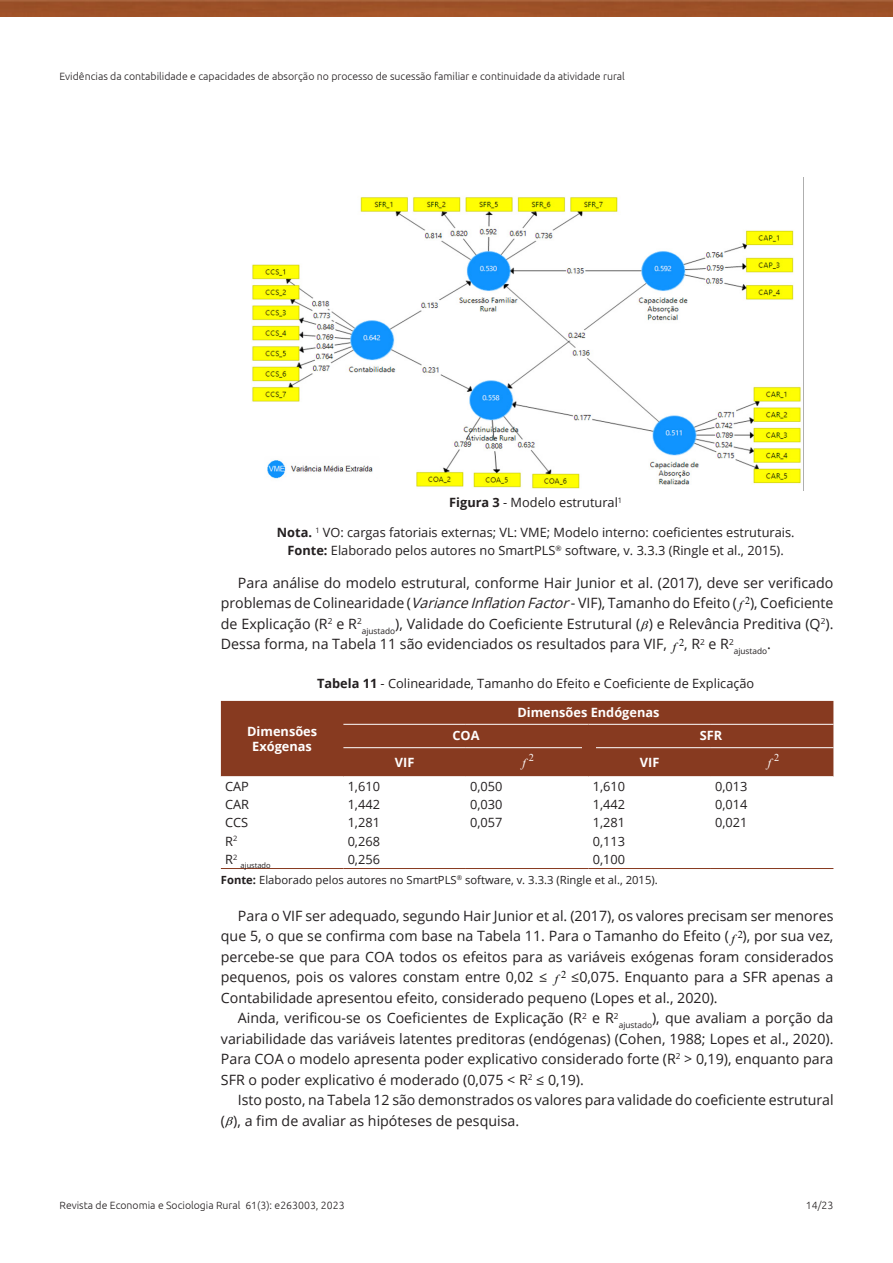
<style>
.page{position:relative;width:893px;height:1263px;background:#fff}
.page>*{position:absolute;margin:0;border:0;box-sizing:border-box;transform-origin:0 0}
.Paragraph{font:14.25px/20.4px "Open Sans";color:#231f20}
.FigureCaption{font:12.75px "Open Sans";color:#231f20}
.TableBody{font:12.75px "Open Sans";color:#231f20}
.TableTitle{font:12.75px "Open Sans";color:#231f20}
.TableHead{font:700 12.75px/15px "Open Sans";color:#fff;text-align:center}
.t1{font:12px "Times New Roman";color:#000;scale:.94 1}
.TableFootnote{font:11.25px "Open Sans";color:#231f20}
.t2{font:300 10.5px "Ubuntu";color:#231f20}
.t3{font:10.5px "Times New Roman";color:#000}
.t4{font:10.5px "Times New Roman";color:#fff}
.t5{font:10.5px "Times New Roman";color:#000;scale:.94 1}
.Paragraph-2{font:8.25px "Open Sans";color:#231f20}
.TableBody-2{font:7.5px "Open Sans";color:#231f20}
.s1{font-weight:700}
.s2{font-style:italic}
.s3{font-style:italic;font-size:12px}
</style>
<div class="page">
<img style="left:0;top:0;width:893px;height:17px">
<img style="left:252px;top:197px;width:549px;height:288px">
<div style="left:221px;top:701px;width:612px;height:75px;background:#873a20"></div>
<hr style="left:588px;top:747px;width:123px;height:1px;background:#fff">
<hr style="left:711px;top:747px;width:122px;height:1px;background:#fff">
<hr style="left:221px;top:868px;width:122px;height:1px;background:#873a20">
<hr style="left:343px;top:868px;width:123px;height:1px;background:#873a20">
<hr style="left:466px;top:868px;width:122px;height:1px;background:#873a20">
<hr style="left:588px;top:868px;width:123px;height:1px;background:#873a20">
<hr style="left:711px;top:868px;width:122px;height:1px;background:#873a20">
<hr style="left:588px;top:724px;width:123px;height:1px;background:#fff">
<hr style="left:711px;top:724px;width:122px;height:1px;background:#fff">
<img style="left:224px;top:409px;width:445px;height:368px">
<svg style="left:640px;top:620px;width:10px;height:11px"></svg>
<p class="t2" style="left:60px;top:70px;width:567px">Evidências da contabilidade e capacidades de absorção no processo de sucessão familiar e continuidade da atividade rural</p>
<p class="FigureCaption" style="left:449px;top:494px;width:174px"><span class="s1">Figura 3</span> - Modelo estrutural<sup>1</sup></p>
<p class="FigureCaption" style="left:277px;top:524px;width:519px"><span class="s1">Nota.</span> <sup>1</sup> VO: cargas fatoriais externas; VL: VME; Modelo interno: coeficientes estruturais.</p>
<p class="FigureCaption" style="left:288px;top:541px;width:498px"><span class="s1">Fonte:</span> Elaborado pelos autores no SmartPLS<sup>®</sup> software, v. 3.3.3 (Ringle et al., 2015).</p>
<p class="Paragraph" style="left:221px;top:572px;width:614px;text-indent:17px">Para análise do modelo estrutural, conforme Hair Junior et al. (2017), deve ser verificado problemas de Colinearidade (<span class="s2">VarianceInflationFactor</span>- VIF), Tamanho do Efeito (</p>
<p class="t5" style="left:739px;top:593px;width:13px">2<span class="s3">f</span></p>
<p class="Paragraph" style="left:750px;top:593px;width:85px">), Coeficiente</p>
<p class="t1" style="left:751px;top:597px;width:6px">)</p>
<p class="Paragraph" style="left:221px;top:613px;width:614px">de Explicação (R<sup>2</sup> e R<sup>2</sup><sub>ajustado</sub>), Validade do Coeficiente Estrutural ( ) e Relevância Preditiva (Q<sup>2</sup>).<br>Dessa forma, na Tabela 11 são evidenciados os resultados para VIF,</p>
<p class="t3" style="left:673px;top:635px;width:13px">2<span class="s3">f</span></p>
<p class="Paragraph" style="left:684px;top:634px;width:51px">, R<sup>2</sup> e R<sup>2</sup></p>
<p class="Paragraph-2" style="left:734px;top:645px;width:39px">ajustado<sup>.</sup></p>
<p class="TableTitle" style="left:317px;top:674px;width:439px"><span class="s1">Tabela 11</span> - Colinearidade, Tamanho do Efeito e Coeficiente de Explicação</p>
<p class="TableHead" style="left:247px;top:723px;width:72px">Dimensões<br>Exógenas</p>
<p class="TableHead" style="left:517px;top:705px;width:144px">Dimensões Endógenas</p>
<p class="TableHead" style="left:452px;top:728px;width:29px">COA</p>
<p class="TableHead" style="left:700px;top:728px;width:24px">SFR</p>
<p class="TableHead" style="left:395px;top:754px;width:21px">VIF</p>
<p class="t4" style="left:523px;top:750px;width:13px">2<span class="s3">f</span></p>
<p class="TableHead" style="left:640px;top:754px;width:21px">VIF</p>
<p class="t4" style="left:768px;top:750px;width:13px">2<span class="s3">f</span></p>
<p class="TableBody" style="left:225px;top:777px;width:25px">CAP</p>
<p class="TableBody" style="left:348px;top:777px;width:34px">1,610</p>
<p class="TableBody" style="left:470px;top:777px;width:34px">0,050</p>
<p class="TableBody" style="left:593px;top:777px;width:34px">1,610</p>
<p class="TableBody" style="left:715px;top:777px;width:34px">0,013</p>
<p class="TableBody" style="left:225px;top:796px;width:26px">CAR</p>
<p class="TableBody" style="left:348px;top:796px;width:34px">1,442</p>
<p class="TableBody" style="left:470px;top:796px;width:34px">0,030</p>
<p class="TableBody" style="left:593px;top:796px;width:34px">1,442</p>
<p class="TableBody" style="left:715px;top:796px;width:34px">0,014</p>
<p class="TableBody" style="left:225px;top:814px;width:25px">CCS</p>
<p class="TableBody" style="left:348px;top:814px;width:34px">1,281</p>
<p class="TableBody" style="left:470px;top:814px;width:34px">0,057</p>
<p class="TableBody" style="left:593px;top:814px;width:34px">1,281</p>
<p class="TableBody" style="left:715px;top:814px;width:34px">0,021</p>
<p class="TableBody" style="left:225px;top:832px;width:14px">R<sup>2</sup></p>
<p class="TableBody" style="left:348px;top:832px;width:34px">0,268</p>
<p class="TableBody" style="left:593px;top:832px;width:34px">0,113</p>
<p class="TableBody" style="left:225px;top:850px;width:14px">R<sup>2</sup></p>
<p class="TableBody-2" style="left:241px;top:860px;width:31px">ajustado</p>
<p class="TableBody" style="left:348px;top:850px;width:34px">0,256</p>
<p class="TableBody" style="left:593px;top:850px;width:34px">0,100</p>
<p class="TableFootnote" style="left:221px;top:872px;width:438px"><span class="s1">Fonte:</span> Elaborado pelos autores no SmartPLS<sup>®</sup> software, v. 3.3.3 (Ringle et al., 2015).</p>
<p class="Paragraph" style="left:221px;top:905px;width:614px;text-indent:17px">Para o VIF ser adequado, segundo Hair Junior et al. (2017), os valores precisam ser menores que 5, o que se confirma com base na Tabela 11. Para o Tamanho do Efeito (</p>
<p class="t3" style="left:731px;top:927px;width:13px">2<span class="s3">f</span></p>
<p class="Paragraph" style="left:221px;top:926px;width:614px;text-align:justify;text-indent:522px">), por sua vez, percebe-se que para COA todos os efeitos para as variáveis exógenas foram considerados pequenos, pois os valores constam entre 0,02 ≤</p>
<p class="t3" style="left:555px;top:967px;width:13px">2<span class="s3">f</span></p>
<p class="Paragraph" style="left:221px;top:966px;width:614px;text-indent:350px">≤0,075. Enquanto para a SFR apenas a<br>Contabilidade apresentou efeito, considerado pequeno (Lopes et al., 2020).</p>
<p class="Paragraph" style="left:221px;top:1007px;width:614px;text-align:justify;text-indent:17px">Ainda, verificou-se os Coeficientes de Explicação (R<sup>2</sup> e R<sup>2</sup><sub>ajustado</sub>), que avaliam a porção da variabilidade das variáveis latentes preditoras (endógenas) (Cohen, 1988; Lopes et al., 2020).<br>Para COA o modelo apresenta poder explicativo considerado forte (R<sup>2</sup> &gt; 0,19), enquanto para SFR o poder explicativo é moderado (0,075 &lt; R<sup>2</sup> ≤ 0,19).</p>
<p class="Paragraph" style="left:221px;top:1089px;width:614px;text-indent:17px">Isto posto, na Tabela 12 são demonstrados os valores para validade do coeficiente estrutural ( ), a fim de avaliar as hipóteses de pesquisa.</p>
<p class="t2" style="left:60px;top:1198px;width:287px">Revista de Economia e Sociologia Rural 61(3): e263003, 2023</p>
<p class="t2" style="left:806px;top:1198px;width:29px">14/23</p>
</div>
